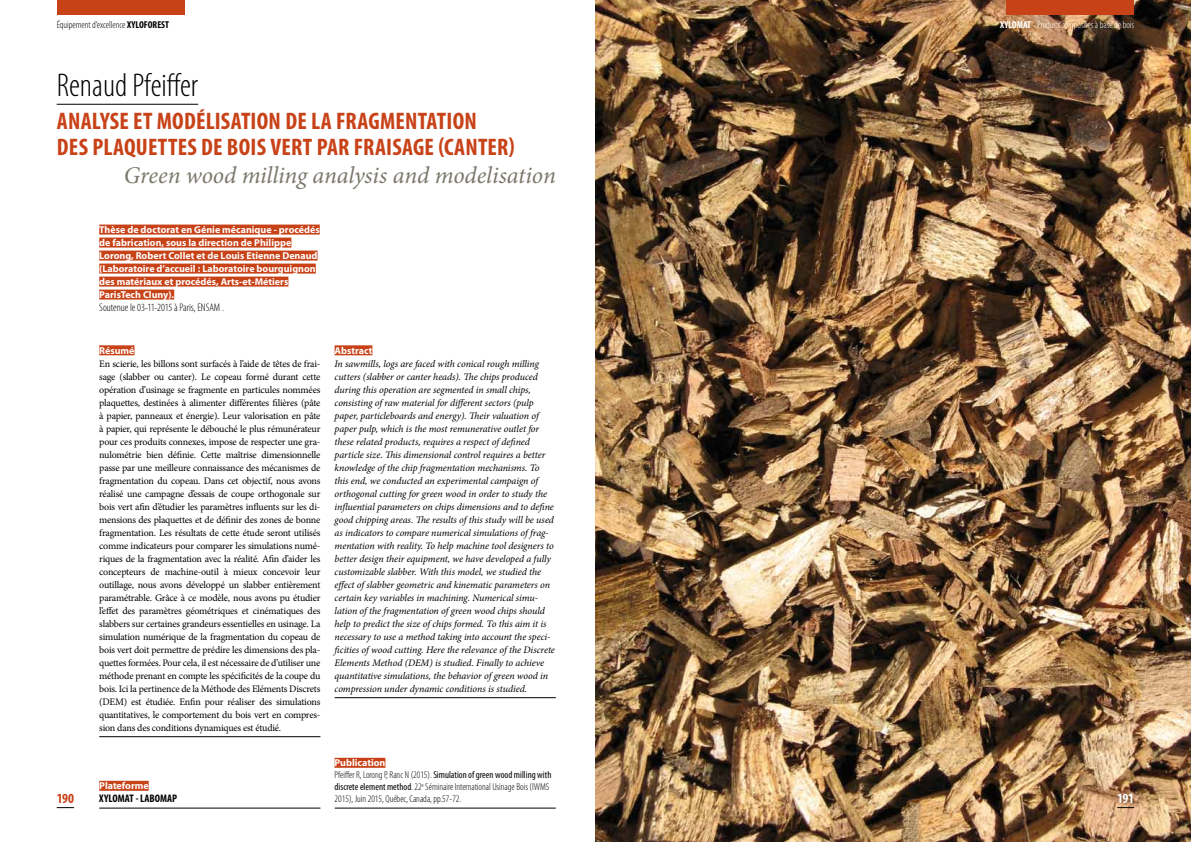
<style>
.page{position:relative;width:1191px;height:842px;background:#fff}
.page>*{position:absolute;margin:0;border:0;box-sizing:border-box;transform-origin:0 0}
.t1{font:300 condensed 33px "Myriad Pro";color:#000}
.t2{font:700 condensed 24px "Myriad Pro";letter-spacing:.015em;color:#c84218}
.t3{font:italic 24px "Minion Pro";letter-spacing:-.005em;color:#7b776b}
.t4{font:700 condensed 14px "Myriad Pro";color:#c84218}
.t5{font:700 condensed 14px "Myriad Pro";color:#fff}
.t6{font:300 condensed 11px "Myriad Pro";letter-spacing:-.005em;color:#000}
.t7{font:700 condensed 11px "Myriad Pro";letter-spacing:-.005em;color:#000}
.t8{font:10px/13px "Minion Pro";letter-spacing:-.02em;color:#000;text-align:justify}
.t9{font:italic 10px/13px "Minion Pro";letter-spacing:-.01em;color:#000}
.t10{font:700 10px/13px "Myriad Pro";color:#fff}
.t11{font:300 condensed 10px/12px "Myriad Pro";color:#000}
.t12{font:300 condensed 10px "Myriad Pro";color:#fff}
.s1{font-weight:700}
.s2{font-weight:700;font-stretch:normal;color:#fff}
.s3{font-weight:400}
</style>
<div class="page">
<img style="left:595px;top:0;width:596px;height:842px">
<div style="left:57px;top:0;width:127px;height:14px;background:#c84218"></div>
<div style="left:1006px;top:0;width:128px;height:14px;background:#c84218"></div>
<svg style="left:57px;top:807px;width:17px;height:1px"></svg>
<svg style="left:1117px;top:807px;width:17px;height:1px"></svg>
<hr style="left:57px;top:104px;width:141px;height:1px;background:#000">
<div style="left:99px;top:225px;width:221px;height:10px;background:#c84218"></div>
<div style="left:99px;top:238px;width:192px;height:10px;background:#c84218"></div>
<div style="left:99px;top:251px;width:218px;height:10px;background:#c84218"></div>
<div style="left:99px;top:264px;width:217px;height:10px;background:#c84218"></div>
<div style="left:99px;top:277px;width:189px;height:10px;background:#c84218"></div>
<div style="left:99px;top:290px;width:75px;height:10px;background:#c84218"></div>
<div style="left:99px;top:345px;width:35px;height:10px;background:#c84218"></div>
<hr style="left:99px;top:736px;width:221px;height:1px;background:#000">
<div style="left:334px;top:345px;width:38px;height:10px;background:#c84218"></div>
<hr style="left:334px;top:697px;width:222px;height:1px;background:#000">
<div style="left:334px;top:758px;width:51px;height:10px;background:#c84218"></div>
<hr style="left:334px;top:808px;width:222px;height:1px;background:#000">
<div style="left:99px;top:781px;width:50px;height:10px;background:#c84218"></div>
<hr style="left:99px;top:808px;width:221px;height:1px;background:#000">
<p class="t11" style="left:57px;top:19px;width:114px">Équipement d’excellence <span class="s1">XYLOFOREST</span></p>
<p class="t12" style="left:1000px;top:20px;width:136px"><span class="s1">XYLOMAT</span> - Produits composites à base de bois</p>
<h1 class="t1" style="left:57px;top:67px;width:143px">Renaud Pfeiffer</h1>
<h2 class="t2" style="left:57px;top:106px;width:22px">ANALYSE</h2>
<h2 class="t2" style="left:133px;top:106px;width:83px">ETMODÉLISATION</h2>
<h2 class="t2" style="left:285px;top:106px;width:107px">DELAFRAGMENTATION</h2>
<h2 class="t2" style="left:57px;top:132px;width:90px">DES PLAQUETTES</h2>
<h2 class="t2" style="left:201px;top:132px;width:37px">DE BOIS</h2>
<h2 class="t2" style="left:270px;top:132px;width:94px">VERTPARFRAISA</h2>
<h2 class="t2" style="left:413px;top:132px;width:54px">GE (CANTER</h2>
<h2 class="t2" style="left:508px;top:132px;width:8px">)</h2>
<h2 class="t3" style="left:124px;top:159px;width:433px">Green wood milling analysis and modelisation</h2>
<p class="t10" style="left:99px;top:223px;width:222px">Thèse de doctorat en Génie mécanique - procédés de fabrication, sous la direction de Philippe Lorong, Robert Collet et de Louis Etienne Denaud (Laboratoire d’accueil : Laboratoire bourguignon des matériaux et procédés, Arts-et-Métiers ParisTech Cluny).</p>
<p class="t6" style="left:99px;top:302px;width:126px">Soutenue le 03-11-2015 à Paris, ENSAM .</p>
<p class="t10" style="left:99px;top:344px;width:37px">Résumé</p>
<p class="t8" style="left:99px;top:357px;width:223px">En scierie, les billons sont surfacés à l’aide de têtes de frai&shy;sage (slabber ou canter). Le copeau formé durant cette opération d’usinage se fragmente en particules nommées plaquettes, destinées à alimenter différentes filières (pâte à papier, panneaux et énergie). Leur valorisation en pâte à papier, qui représente le débouché le plus rémunérateur pour ces produits connexes, impose de respecter une gra&shy;nulométrie bien définie. Cette maîtrise dimensionnelle passe par une meilleure connaissance des mécanismes de fragmentation du copeau. Dans cet objectif, nous avons réalisé une campagne d’essais de coupe orthogonale sur bois vert afin d’étudier les paramètres influents sur les di&shy;mensions des plaquettes et de définir des zones de bonne fragmentation. Les résultats de cette étude seront utilisés comme indicateurs pour comparer les simulations numé&shy;riques de la fragmentation avec la réalité. Afin d’aider les concepteurs de machine-outil à mieux concevoir leur outillage, nous avons développé un slabber entièrement paramétrable. Grâce à ce modèle, nous avons pu étudier l’effet des paramètres géométriques et cinématiques des slabbers sur certaines grandeurs essentielles en usinage. La simulation numérique de la fragmentation du copeau de bois vert doit permettre de prédire les dimensions des pla&shy;quettes formées. Pour cela, il est nécessaire de d’utiliser une méthode prenant en compte les spécificités de la coupe du bois. Ici la pertinence de la Méthode des Eléments Discrets (DEM) est étudiée. Enfin pour réaliser des simulations quantitatives, le comportement du bois vert en compres&shy;sion dans des conditions dynamiques est étudié.</p>
<p class="t10" style="left:334px;top:344px;width:39px">Abstract</p>
<p class="t9" style="left:334px;top:357px;width:222px">In sawmills, logs are faced with conical rough milling cutters (slabber or canter heads). The chips produced during this operation are segmented in small chips, consisting of raw material for different sectors (pulp paper, particleboards and energy). Their valuation of paper pulp, which is the most remunerative outlet for these related products, requires a respect of defined particle size. This dimensional control requires a better knowledge of the chip fragmentation mechanisms. To this end, we conducted an experimental campaign of orthogonal cutting for green wood in order to study the influential parameters on chips dimensions and to define good chipping areas. The results of this study will be used as indicators to compare numerical simulations of frag&shy;mentation with reality. To help machine tool designers to better design their equipment, we have developed a fully customizable slabber. With this model, we studied the effect of slabber geometric and kinematic parameters on certain key variables in machining. Numerical simu&shy;lation of the fragmentation of green wood chips should help to predict the size of chips formed. To this aim it is necessary to use a method taking into account the speci&shy;ficities of wood cutting. Here the relevance of the Discrete Elements Method (DEM) is studied. Finally to achieve quantitative simulations, the behavior of green wood in compression under dynamic conditions is studied.</p>
<p class="t11" style="left:334px;top:757px;width:218px"><span class="s2">Publication<br></span>Pfeiffer R, Lorong P, Ranc N (2015). <span class="s3">Simulation of green wood milling with discrete element method</span>. 22<sup>e</sup> Séminaire International Usinage Bois (IWMS 2015), Juin 2015, Québec, Canada, pp.57-72.</p>
<p class="t10" style="left:99px;top:779px;width:51px">Plateforme</p>
<p class="t7" style="left:99px;top:792px;width:79px">XYLOMAT - LABOMAP</p>
<h3 class="t4" style="left:57px;top:789px;width:19px">190</h3>
<h3 class="t5" style="left:1117px;top:789px;width:19px">191</h3>
</div>
